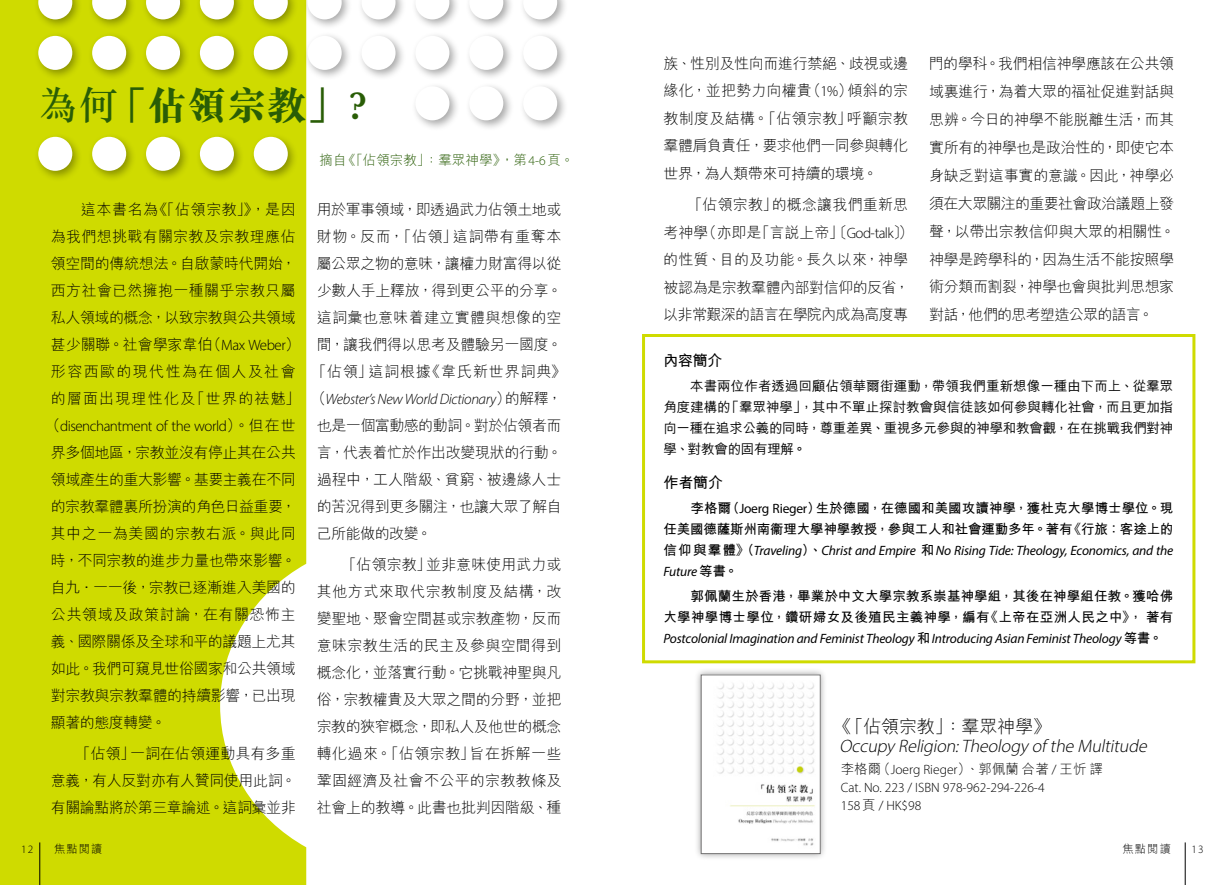
<style>
.page{position:relative;width:1225px;height:885px;background:#fff}
.page>*{position:absolute;margin:0;border:0;box-sizing:border-box;transform-origin:0 0}
.t1{font:800 39px "M Sung HK";color:#295d06}
.t2{font:italic 300 18px "Myriad Pro";color:#000}
.t3{font:300 18px "M Hei HK";letter-spacing:-.01em;color:#000}
.t4{font:300 15px/27px "M Hei HK";letter-spacing:-.02em;color:#000;text-align:justify}
.t5{font:300 15px/27px "M Hei HK";letter-spacing:.02em;color:#000}
.t6{font:italic 300 15px "Myriad Pro";letter-spacing:-.025em;color:#000}
.t7{font:300 15px "Myriad Pro";letter-spacing:-.03em;color:#000}
.t8{font:700 15px "M Hei HK";letter-spacing:-.02em;color:#000}
.t9{font:700 13.5px/21px "M Hei HK";letter-spacing:.01em;color:#000}
.t10{font:italic 13.5px/21px "Myriad Pro";letter-spacing:-.015em;color:#000}
.t11{font:500 13.5px/21px "M Hei HK";letter-spacing:-.02em;color:#000;text-align:justify}
.t12{font:300 13.5px/18px "Myriad Pro";color:#000}
.t13{font:300 13.5px "M Hei HK";color:#000}
.t14{font:300 13.5px "M Hei HK";color:#295d06}
.t15{font:300 11.25px "M Hei HK";letter-spacing:.1em;color:#000}
.t16{font:300 11.25px "Myriad Pro";color:#000}
.s1{font-weight:500}
.s2{font-family:"Myriad Pro"}
.s3{font-family:"M Hei HK"}
.s4{font-family:"M Hei HK";font-style:normal}
.s5{font-family:"Myriad Pro";font-weight:400}
.s6{font-family:"M Hei HK";font-weight:700;font-style:normal}
</style>
<div class="page">
<svg style="left:0;top:0;width:306px;height:884px;background:#d2dd13"></svg>
<div style="left:33px;top:0;width:535px;height:182px;background:#000;opacity:.35"></div>
<svg style="left:92px;top:0;width:34px;height:19px"></svg>
<svg style="left:38px;top:0;width:34px;height:19px"></svg>
<svg style="left:146px;top:0;width:34px;height:19px"></svg>
<svg style="left:200px;top:0;width:34px;height:19px"></svg>
<svg style="left:254px;top:0;width:34px;height:19px"></svg>
<svg style="left:308px;top:0;width:34px;height:19px"></svg>
<svg style="left:361px;top:0;width:34px;height:19px"></svg>
<svg style="left:415px;top:0;width:34px;height:19px"></svg>
<svg style="left:469px;top:0;width:34px;height:19px"></svg>
<svg style="left:523px;top:0;width:34px;height:19px"></svg>
<div style="left:92px;top:36px;width:34px;height:34px;background:#fff;border-radius:50%"></div>
<div style="left:38px;top:36px;width:34px;height:34px;background:#fff;border-radius:50%"></div>
<div style="left:146px;top:36px;width:34px;height:34px;background:#fff;border-radius:50%"></div>
<div style="left:200px;top:36px;width:34px;height:34px;background:#fff;border-radius:50%"></div>
<div style="left:254px;top:36px;width:34px;height:34px;background:#fff;border-radius:50%"></div>
<div style="left:308px;top:36px;width:34px;height:34px;background:#fff;border-radius:50%"></div>
<div style="left:361px;top:36px;width:34px;height:34px;background:#fff;border-radius:50%"></div>
<div style="left:415px;top:36px;width:34px;height:34px;background:#fff;border-radius:50%"></div>
<div style="left:469px;top:36px;width:34px;height:34px;background:#fff;border-radius:50%"></div>
<div style="left:523px;top:36px;width:34px;height:34px;background:#fff;border-radius:50%"></div>
<div style="left:415px;top:86px;width:34px;height:34px;background:#fff;border-radius:50%"></div>
<div style="left:469px;top:86px;width:34px;height:34px;background:#fff;border-radius:50%"></div>
<div style="left:523px;top:86px;width:34px;height:34px;background:#fff;border-radius:50%"></div>
<div style="left:92px;top:137px;width:34px;height:34px;background:#fff;border-radius:50%"></div>
<div style="left:38px;top:137px;width:34px;height:34px;background:#fff;border-radius:50%"></div>
<div style="left:146px;top:137px;width:34px;height:34px;background:#fff;border-radius:50%"></div>
<div style="left:200px;top:137px;width:34px;height:34px;background:#fff;border-radius:50%"></div>
<div style="left:254px;top:137px;width:34px;height:34px;background:#fff;border-radius:50%"></div>
<div style="left:642px;top:334px;width:553px;height:329px;border:3px solid #cfdb00"></div>
<div style="left:694px;top:667px;width:133px;height:193px;background:#000;opacity:.39"></div>
<img style="left:703px;top:676px;width:115px;height:175px">
<div style="left:701px;top:674px;width:119px;height:179px;border:1px solid #727171"></div>
<hr style="left:39px;top:842px;width:1px;height:42px;background:#000">
<hr style="left:1184px;top:842px;width:1px;height:42px;background:#000">
<h1 class="t1" style="left:39px;top:78px;width:339px"><span class="s1">為何</span>「佔領宗教」<span class="s1">？</span></h1>
<p class="t5" style="left:51px;top:195px;width:251px;text-indent:30px">這本書名為《「佔領宗教」》，是因為我們想挑戰有關宗教及宗教理應佔領空間的傳統想法。自啟蒙時代開始，西方社會已然擁抱一種關乎宗教只屬私人領域的概念，以致宗教與公共領域甚少關聯。社會學家韋伯（<span class="s2">Max Weber</span>）形容西歐的現代性為在個人及社會的層面出現理性化及「世界的祛魅」</p>
<p class="t7" style="left:46px;top:416px;width:252px"><span class="s3">（</span>disenchantment of the world<span class="s3">）。但在世</span></p>
<p class="t4" style="left:51px;top:438px;width:247px">界多個地區，宗教並沒有停止其在公共領域產生的重大影響。基要主義在不同的宗教羣體裏所扮演的角色日益重要，其中之一為美國的宗教右派。與此同時，不同宗教的進步力量也帶來影響。自九．一一後，宗教已逐漸進入美國的公共領域及政策討論，在有關恐怖主義、國際關係及全球和平的議題上尤其如此。我們可窺見世俗國家和公共領域對宗教與宗教羣體的持續影響，已出現顯著的態度轉變。</p>
<p class="t4" style="left:51px;top:739px;width:247px;text-indent:25px">「佔領」一詞在佔領運動具有多重意義，有人反對亦有人贊同使用此詞。有關論點將於第三章論述。這詞彙並非</p>
<p class="t14" style="left:320px;top:150px;width:256px">摘自《「佔領宗教」：羣眾神學》，第<span class="s2">4-6</span>頁。</p>
<p class="t4" style="left:311px;top:195px;width:256px;text-align:center">用於軍事領域，即透過武力佔領土地或財物。反而，「佔領」這詞帶有重奪本屬公眾之物的意味，讓權力財富得以從少數人手上釋放，得到更公平的分享。這詞彙也意味着建立實體與想像的空間，讓我們得以思考及體驗另一國度。「佔領」這詞根據《韋氏新世界詞典》</p>
<p class="t6" style="left:311px;top:389px;width:253px"><span class="s4">（</span>Webster’s New World Dictionary<span class="s4">）的解釋，</span></p>
<p class="t4" style="left:317px;top:411px;width:247px">也是一個富動感的動詞。對於佔領者而言，代表着忙於作出改變現狀的行動。過程中，工人階級、貧窮、被邊緣人士的苦況得到更多關注，也讓大眾了解自己所能做的改變。</p>
<p class="t4" style="left:317px;top:550px;width:246px;text-indent:25px">「佔領宗教」並非意味使用武力或其他方式來取代宗教制度及結構，改變聖地、聚會空間甚或宗教產物，反而意味宗教生活的民主及參與空間得到概念化，並落實行動。它挑戰神聖與凡俗，宗教權貴及大眾之間的分野，並把宗教的狹窄概念，即私人及他世的概念轉化過來。「佔領宗教」旨在拆解一些鞏固經濟及社會不公平的宗教教條及社會上的教導。此書也批判因階級、種</p>
<p class="t4" style="left:663px;top:49px;width:246px;line-height:27.5px">族、性別及性向而進行禁絕、歧視或邊緣化，並把勢力向權貴（<span class="s2">1%</span>）傾斜的宗教制度及結構。「佔領宗教」呼籲宗教羣體肩負責任，要求他們一同參與轉化世界，為人類帶來可持續的環境。</p>
<p class="t4" style="left:663px;top:191px;width:252px;line-height:27.5px;text-align:left;text-indent:24px">「佔領宗教」的概念讓我們重新思考神學（亦即是「言說上帝」〔<span class="s2">God-talk</span>〕）的性質、目的及功能。長久以來，神學被認為是宗教羣體內部對信仰的反省，以非常艱深的語言在學院內成為高度專</p>
<p class="t4" style="left:929px;top:49px;width:248px;line-height:27.9px">門的學科。我們相信神學應該在公共領域裏進行，為着大眾的福祉促進對話與思辨。今日的神學不能脫離生活，而其實所有的神學也是政治性的，即使它本身缺乏對這事實的意識。因此，神學必須在大眾關注的重要社會政治議題上發聲，以帶出宗教信仰與大眾的相關性。神學是跨學科的，因為生活不能按照學術分類而割裂，神學也會與批判思想家對話，他們的思考塑造公眾的語言。</p>
<p class="t8" style="left:663px;top:349px;width:60px">內容簡介</p>
<p class="t11" style="left:663px;top:374px;width:511px">　　本書兩位作者透過回顧佔領華爾街運動，帶領我們重新想像一種由下而上、從羣眾角度建構的「羣眾神學」，其中不單止探討教會與信徒該如何參與轉化社會，而且更加指向一種在追求公義的同時，尊重差異、重視多元參與的神學和教會觀，在在挑戰我們對神學、對教會的固有理解。</p>
<p class="t8" style="left:663px;top:471px;width:61px">作者簡介</p>
<p class="t9" style="left:663px;top:496px;width:511px">　　李格爾（<span class="s5">Joerg Rieger</span>）生於德國，在德國和美國攻讀神學，獲杜克大學博士學位。現任美國德薩斯州南衞理大學神學教授，參與工人和社會運動多年。著有《行旅：客途上的</p>
<p class="t10" style="left:663px;top:539px;width:511px"><span class="s6">信仰與羣體》（</span>Traveling<span class="s6">）、</span>Christ and Empire <span class="s6">和</span>No Rising Tide: Theology, Economics, and the<br>Future <span class="s6">等書。</span></p>
<p class="t9" style="left:663px;top:584px;width:511px">　　郭佩蘭生於香港，畢業於中文大學宗教系崇基神學組，其後在神學組任教。獲哈佛大學神學博士學位，鑽研婦女及後殖民主義神學，編有《上帝在亞洲人民之中》，著有</p>
<p class="t10" style="left:663px;top:628px;width:500px">Postcolonial Imagination and Feminist Theology <span class="s6">和</span>Introducing Asian Feminist Theology <span class="s6">等書。</span></p>
<p class="t3" style="left:834px;top:713px;width:218px">《「佔領宗教」：羣眾神學》</p>
<p class="t2" style="left:839px;top:735px;width:312px">Occupy Religion:Theology of the Multitude</p>
<p class="t13" style="left:840px;top:759px;width:264px">李格爾（<span class="s2">Joerg Rieger</span>）、郭佩蘭合著 <span class="s2">/</span> 王忻譯</p>
<p class="t12" style="left:840px;top:778px;width:205px">Cat. No. 223 / ISBN 978-962-294-226-4<br>158<span class="s3">頁</span> / HK$98</p>
<p class="t16" style="left:21px;top:841px;width:14px">12</p>
<p class="t15" style="left:54px;top:840px;width:50px">焦點閱讀</p>
<p class="t15" style="left:1122px;top:840px;width:50px">焦點閱讀</p>
<p class="t16" style="left:1191px;top:841px;width:14px">13</p>
</div>
